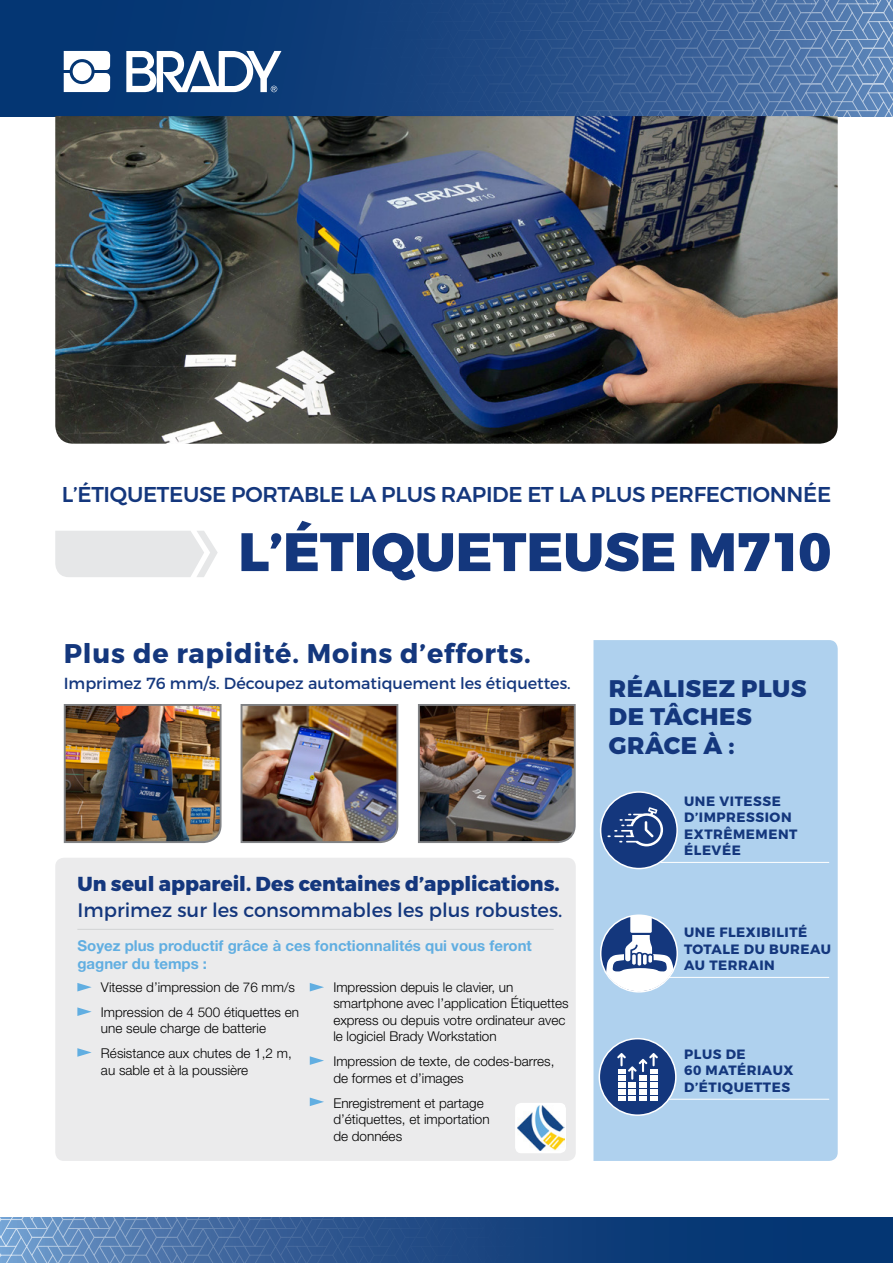
<style>
.page{position:relative;width:893px;height:1263px;background:#fff}
.page>*{position:absolute;margin:0;border:0;box-sizing:border-box;transform-origin:0 0}
.t1{font:800 54px "Montserrat";color:#14377d}
.t2{font:700 27px "Montserrat";letter-spacing:.03em;color:#14377d}
.t3{font:800 24px/28.8px "Montserrat";letter-spacing:.02em;color:#14377d}
.t4{font:500 21.45px "Montserrat";letter-spacing:-.015em;color:#14377d}
.t5{font:800 20.25px "Montserrat";color:#14377d}
.t6{font:19.5px "Montserrat";color:#14377d}
.t7{font:16.05px "Montserrat";color:#14377d}
.t8{font:700 15px/18px "Helvetica Neue LT Pro";color:#61aee1}
.t9{font:300 13.5px/16.5px "Helvetica Neue LT Pro";color:#000}
.t10{font:700 13.5px/16.2px "Montserrat";letter-spacing:.04em;color:#14377d}
</style>
<div class="page">
<svg style="left:0;top:0;width:893px;height:116px"></svg>
<svg style="left:0;top:1217px;width:893px;height:46px"></svg>
<div style="left:55px;top:858px;width:521px;height:303px;background:#ebebec;border-radius:9px"></div>
<img style="left:55px;top:116px;width:783px;height:328px">
<div style="left:593px;top:640px;width:245px;height:521px;background:#afd1ee"></div>
<img style="left:418px;top:704px;width:158px;height:139px">
<img style="left:63px;top:704px;width:159px;height:139px">
<img style="left:240px;top:704px;width:159px;height:139px">
<div style="left:601px;top:792px;width:76px;height:76px;background:#14377d;border-radius:50%"></div>
<div style="left:600px;top:791px;width:78px;height:78px;border:2px solid #fff;border-radius:50%"></div>
<svg style="left:607px;top:807px;width:56px;height:39px"></svg>
<svg style="left:601px;top:915px;width:76px;height:77px"></svg>
<div style="left:600px;top:914px;width:78px;height:78px;border:2px solid #fff;border-radius:50%"></div>
<svg style="left:606px;top:915px;width:67px;height:76px"></svg>
<div style="left:599px;top:1039px;width:77px;height:76px;background:#14377d;border-radius:50%"></div>
<div style="left:598px;top:1038px;width:79px;height:78px;border:2px solid #fff;border-radius:50%"></div>
<div style="left:629px;top:1082px;width:7px;height:6px;background:#fff"></div>
<div style="left:629px;top:1089px;width:7px;height:6px;background:#fff"></div>
<div style="left:639px;top:1096px;width:8px;height:5px;background:#fff"></div>
<div style="left:639px;top:1089px;width:8px;height:6px;background:#fff"></div>
<div style="left:639px;top:1075px;width:8px;height:6px;background:#fff"></div>
<div style="left:639px;top:1082px;width:8px;height:6px;background:#fff"></div>
<div style="left:650px;top:1089px;width:7px;height:6px;background:#fff"></div>
<div style="left:650px;top:1075px;width:7px;height:6px;background:#fff"></div>
<svg style="left:650px;top:1096px;width:7px;height:5px"></svg>
<div style="left:650px;top:1082px;width:7px;height:6px;background:#fff"></div>
<div style="left:618px;top:1089px;width:7px;height:6px;background:#fff"></div>
<div style="left:618px;top:1075px;width:7px;height:6px;background:#fff"></div>
<div style="left:618px;top:1082px;width:7px;height:6px;background:#fff"></div>
<svg style="left:618px;top:1096px;width:18px;height:5px"></svg>
<svg style="left:617px;top:1053px;width:41px;height:27px"></svg>
<hr style="left:660px;top:862px;width:169px;height:1px;background:#fff">
<hr style="left:664px;top:977px;width:165px;height:1px;background:#fff">
<hr style="left:669px;top:1099px;width:160px;height:1px;background:#fff">
<hr style="left:77px;top:929px;width:477px;height:1px;background:#d1d3d4">
<svg style="left:77px;top:983px;width:15px;height:8px"></svg>
<svg style="left:77px;top:1007px;width:15px;height:9px"></svg>
<svg style="left:77px;top:1048px;width:15px;height:9px"></svg>
<svg style="left:310px;top:983px;width:14px;height:8px"></svg>
<svg style="left:310px;top:1056px;width:14px;height:9px"></svg>
<svg style="left:310px;top:1097px;width:14px;height:9px"></svg>
<svg style="left:55px;top:531px;width:163px;height:46px"></svg>
<div style="left:515px;top:1103px;width:51px;height:50px;background:#fff;border-radius:6px"></div>
<img style="left:517px;top:1105px;width:47px;height:45px">
<h3 class="t4" style="left:62px;top:481px;width:771px">L’ÉTIQUETEUSE PORTABLE LA PLUS RAPIDE ET LA PLUS PERFECTIONNÉE</h3>
<h1 class="t1" style="left:238px;top:518px;width:595px">L’ÉTIQUETEUSE M710</h1>
<h2 class="t2" style="left:64px;top:636px;width:469px">Plus de rapidité. Moins d’efforts.</h2>
<p class="t7" style="left:64px;top:673px;width:508px">Imprimez 76 mm/s. Découpez automatiquement les étiquettes.</p>
<h3 class="t5" style="left:78px;top:871px;width:484px">Un seul appareil. Des centaines d’applications.</h3>
<h3 class="t6" style="left:78px;top:898px;width:486px">Imprimez sur les consommables les plus robustes.</h3>
<p class="t8" style="left:77px;top:936px;width:456px">Soyez plus productif grâce à ces fonctionnalités qui vous feront gagner du temps :</p>
<p class="t9" style="left:101px;top:974px;width:200px;line-height:25px">Vitesse d’impression de 76 mm/s<br>Impression de 4 500 étiquettes en</p>
<p class="t9" style="left:101px;top:1015px;width:192px;line-height:25px">une seule charge de batterie<br>Résistance aux chutes de 1,2 m,</p>
<p class="t9" style="left:101px;top:1061px;width:149px">au sable et à la poussière</p>
<p class="t9" style="left:333px;top:978px;width:237px">Impression depuis le clavier, un smartphone avec l’application Étiquettes express ou depuis votre ordinateur avec le logiciel Brady Workstation</p>
<p class="t9" style="left:333px;top:1053px;width:223px">Impression de texte, de codes-barres, de formes et d’images</p>
<p class="t9" style="left:333px;top:1094px;width:158px">Enregistrement et partage d’étiquettes, et importation de données</p>
<h3 class="t3" style="left:609px;top:674px;width:199px">RÉALISEZ PLUS<br>DE TÂCHES<br>GRÂCE À :</h3>
<p class="t10" style="left:684px;top:793px;width:115px">UNE VITESSE<br>D’IMPRESSION<br>EXTRÊMEMENT<br>ÉLEVÉE</p>
<p class="t10" style="left:684px;top:925px;width:148px">UNE FLEXIBILITÉ<br>TOTALE DU BUREAU<br>AU TERRAIN</p>
<p class="t10" style="left:684px;top:1046px;width:111px">PLUS DE<br>60 MATÉRIAUX<br>D’ÉTIQUETTES</p>
</div>
